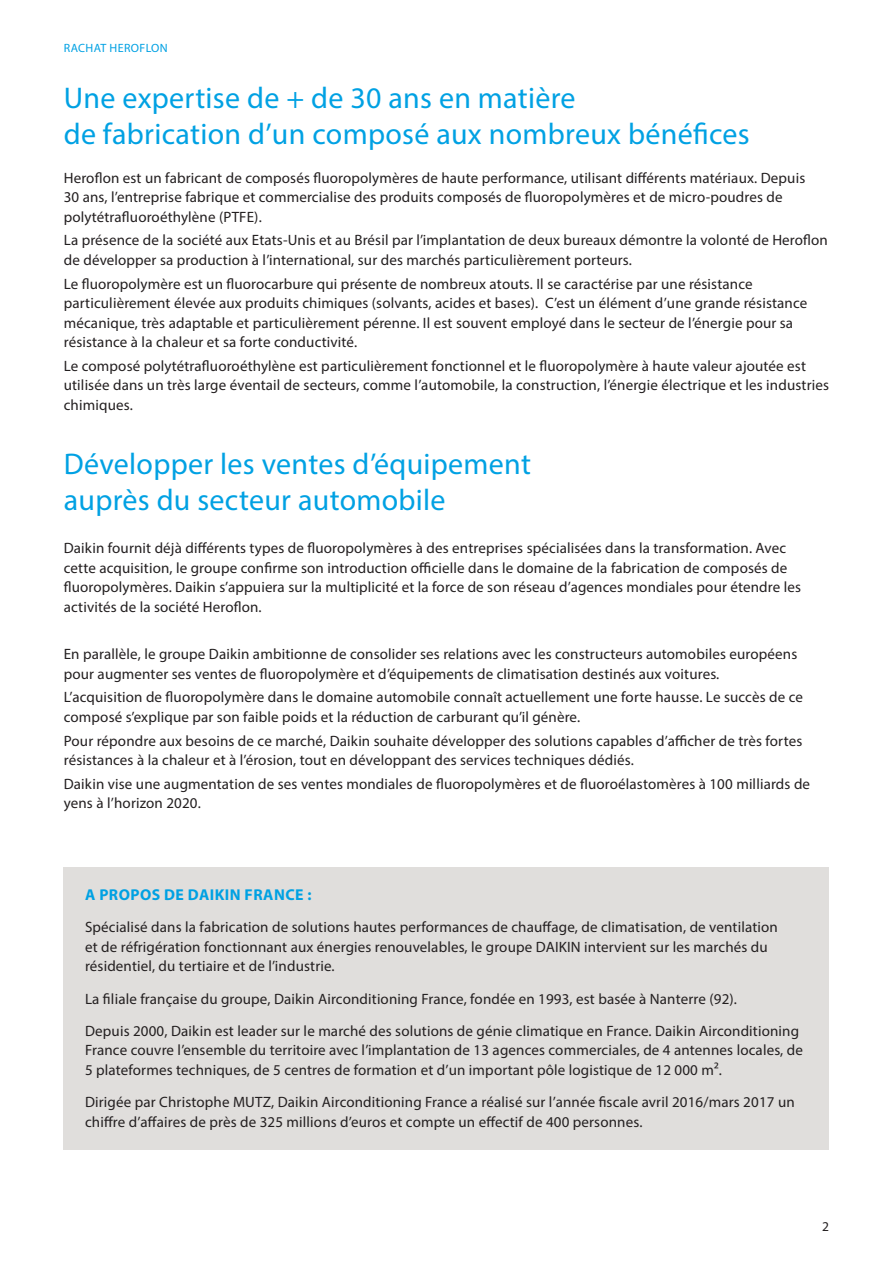
<style>
.page{position:relative;width:893px;height:1263px;background:#fff}
.page>*{position:absolute;margin:0;border:0;box-sizing:border-box;transform-origin:0 0}
.t1{font:30px/36px "Myriad Pro";letter-spacing:.01em;color:#00a1e3}
.t2{font:700 15.75px "Myriad Pro";letter-spacing:.03em;color:#00a1e3}
.t3{font:15px/19.5px "Myriad Pro";letter-spacing:.01em;color:#231f20}
.t4{font:13.5px "Myriad Pro";color:#231f20}
.t5{font:12px "Myriad Pro";letter-spacing:.03em;color:#00a1e3}
</style>
<div class="page">
<div style="left:64px;top:867px;width:765px;height:283px;background:#e0dedc"></div>
<p class="t5" style="left:64px;top:40px;width:105px">RACHAT HEROFLON</p>
<p class="t1" style="left:64px;top:79px;width:687px">Une expertise de + de 30 ans en matière<br>de fabrication d’un composé aux nombreux bénéfices</p>
<p class="t3" style="left:64px;top:168px;width:743px">Heroflon est un fabricant de composés fluoropolymères de haute performance, utilisant différents matériaux. Depuis<br>30 ans, l’entreprise fabrique et commercialise des produits composés de fluoropolymères et de micro-poudres de polytétrafluoroéthylène (PTFE).</p>
<p class="t3" style="left:64px;top:230px;width:766px">La présence de la société aux Etats-Unis et au Brésil par l’implantation de deux bureaux démontre la volonté de Heroflon de développer sa production à l’international, sur des marchés particulièrement porteurs.</p>
<p class="t3" style="left:64px;top:274px;width:745px">Le fluoropolymère est un fluorocarbure qui présente de nombreux atouts. Il se caractérise par une résistance particulièrement élevée aux produits chimiques (solvants, acides et bases). C’est un élément d’une grande résistance mécanique, très adaptable et particulièrement pérenne. Il est souvent employé dans le secteur de l’énergie pour sa résistance à la chaleur et sa forte conductivité.</p>
<p class="t3" style="left:64px;top:356px;width:767px">Le composé polytétrafluoroéthylène est particulièrement fonctionnel et le fluoropolymère à haute valeur ajoutée est utilisée dans un très large éventail de secteurs, comme l’automobile, la construction, l’énergie électrique et les industries chimiques.</p>
<p class="t1" style="left:64px;top:445px;width:469px">Développer les ventes d’équipement auprès du secteur automobile</p>
<p class="t3" style="left:64px;top:538px;width:739px">Daikin fournit déjà différents types de fluoropolymères à des entreprises spécialisées dans la transformation. Avec cette acquisition, le groupe confirme son introduction officielle dans le domaine de la fabrication de composés de fluoropolymères. Daikin s’appuiera sur la multiplicité et la force de son réseau d’agences mondiales pour étendre les activités de la société Heroflon.</p>
<p class="t3" style="left:64px;top:644px;width:735px">En parallèle, le groupe Daikin ambitionne de consolider ses relations avec les constructeurs automobiles européens pour augmenter ses ventes de fluoropolymère et d’équipements de climatisation destinés aux voitures.</p>
<p class="t3" style="left:64px;top:687px;width:741px">L’acquisition de fluoropolymère dans le domaine automobile connaît actuellement une forte hausse. Le succès de ce composé s’explique par son faible poids et la réduction de carburant qu’il génère.</p>
<p class="t3" style="left:64px;top:731px;width:740px">Pour répondre aux besoins de ce marché, Daikin souhaite développer des solutions capables d’afficher de très fortes résistances à la chaleur et à l’érosion, tout en développant des services techniques dédiés.</p>
<p class="t3" style="left:64px;top:774px;width:748px">Daikin vise une augmentation de ses ventes mondiales de fluoropolymères et de fluoroélastomères à 100 milliards de yens à l’horizon 2020.</p>
<p class="t2" style="left:85px;top:885px;width:228px">A PROPOS DE DAIKIN FRANCE :</p>
<p class="t3" style="left:85px;top:917px;width:694px">Spécialisé dans la fabrication de solutions hautes performances de chauffage, de climatisation, de ventilation et de réfrigération fonctionnant aux énergies renouvelables, le groupe DAIKIN intervient sur les marchés du résidentiel, du tertiaire et de l’industrie.</p>
<p class="t3" style="left:85px;top:982px;width:716px;line-height:32.2px">La filiale française du groupe, Daikin Airconditioning France, fondée en 1993, est basée à Nanterre (92).<br>Depuis 2000, Daikin est leader sur le marché des solutions de génie climatique en France. Daikin Airconditioning</p>
<p class="t3" style="left:85px;top:1040px;width:719px">France couvre l’ensemble du territoire avec l’implantation de 13 agences commerciales, de 4 antennes locales, de<br>5 plateformes techniques, de 5 centres de formation et d’un important pôle logistique de 12 000 m².</p>
<p class="t3" style="left:85px;top:1092px;width:711px">Dirigée par Christophe MUTZ, Daikin Airconditioning France a réalisé sur l’année fiscale avril 2016/mars 2017 un chiffre d’affaires de près de 325 millions d’euros et compte un effectif de 400 personnes.</p>
<p class="t4" style="left:822px;top:1218px;width:8px">2</p>
</div>
